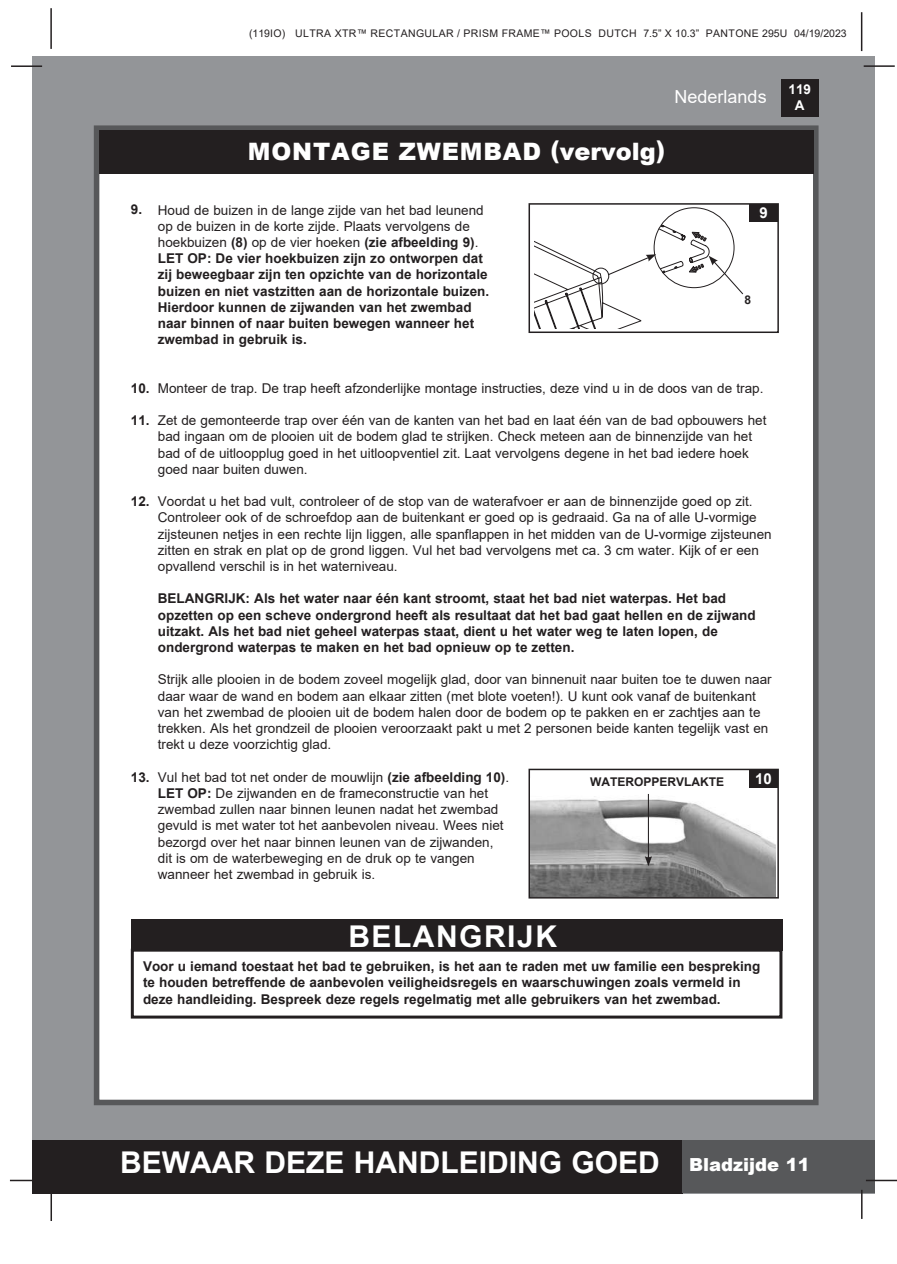
<style>
.page{position:relative;width:897px;height:1264px;background:#fff}
.page>*{position:absolute;margin:0;border:0;box-sizing:border-box;transform-origin:0 0}
.t1{font:700 30px "Arial";color:#fff}
.t2{font:700 30px "Arial";letter-spacing:.05em;color:#fff}
.t3{font:900 24px "Arial";letter-spacing:.035em;color:#fff}
.t4{font:900 18px "Arial";color:#fff}
.t5{font:18px "Arial";color:#fff}
.t6{font:700 15px "Arial";color:#fff}
.t7{font:13.5px/16.2px "Arial";color:#231f20}
.t8{font:700 13.5px/16.2px "Arial";color:#231f20}
.t9{font:700 13.5px/16.2px "Arial";color:#fff;text-align:center}
.t10{font:700 12px "Arial";color:#231f20}
.t11{font:10.5px "Arial";letter-spacing:.035em;color:#231f20}
.s1{font-weight:400}
.s2{font-weight:700}
</style>
<div class="page">
<div style="left:33px;top:56px;width:842px;height:1137px;background:#939598"></div>
<div style="left:780px;top:79px;width:38px;height:38px;background:#231f20"></div>
<hr style="left:863px;top:65px;width:31px;height:2px;background:#231f20">
<hr style="left:50px;top:8px;width:2px;height:41px;background:#231f20">
<hr style="left:860px;top:12px;width:2px;height:39px;background:#231f20">
<div style="left:33px;top:1140px;width:650px;height:53px;background:#231f20"></div>
<div style="left:682px;top:1140px;width:193px;height:53px;background:#57585a"></div>
<hr style="left:865px;top:1179px;width:31px;height:2px;background:#231f20">
<hr style="left:860px;top:1189px;width:2px;height:30px;background:#231f20">
<hr style="left:50px;top:1190px;width:2px;height:31px;background:#231f20">
<hr style="left:10px;top:1179px;width:31px;height:2px;background:#231f20">
<hr style="left:11px;top:65px;width:31px;height:2px;background:#231f20">
<div style="left:94px;top:125px;width:724px;height:980px;background:#fff;border:6px solid #57585a"></div>
<div style="left:99px;top:130px;width:714px;height:44px;background:#231f20"></div>
<div style="left:528px;top:203px;width:250px;height:130px;border:2px solid #231f20"></div>
<div style="left:749px;top:204px;width:28px;height:18px;background:#231f20"></div>
<div style="left:131px;top:919px;width:651px;height:32px;background:#231f20"></div>
<div style="left:131px;top:948px;width:651px;height:70px;border:3px solid #231f20"></div>
<div style="left:528px;top:768px;width:250px;height:130px;border:2px solid #231f20"></div>
<img style="left:530px;top:778px;width:245px;height:118px">
<hr style="left:647px;top:794px;width:2px;height:64px;background:#231f20">
<svg style="left:644px;top:856px;width:8px;height:10px"></svg>
<div style="left:749px;top:770px;width:28px;height:17px;background:#231f20"></div>
<svg style="left:534px;top:208px;width:210px;height:121px"></svg>
<p class="t11" style="left:249px;top:26px;width:599px">(119IO) ULTRA XTR™ RECTANGULAR / PRISM FRAME™ POOLS DUTCH 7.5” X 10.3” PANTONE 295U 04/19/2023</p>
<h3 class="t5" style="left:674px;top:84px;width:94px">Nederlands</h3>
<h2 class="t3" style="left:248px;top:134px;width:418px">MONTAGE ZWEMBAD (vervolg)</h2>
<p class="t8" style="left:158px;top:202px;width:333px;text-indent:-27px">9. <span class="s1">Houd de buizen in de lange zijde van het bad leunend op de buizen in de korte zijde. Plaats vervolgens de hoekbuizen</span> (8) <span class="s1">op de vier hoeken</span> (zie afbeelding 9)<span class="s1">.<br></span>LET OP: De vier hoekbuizen zijn zo ontworpen dat zij beweegbaar zijn ten opzichte van de horizontale buizen en niet vastzitten aan de horizontale buizen.<br>Hierdoor kunnen de zijwanden van het zwembad naar binnen of naar buiten bewegen wanneer het zwembad in gebruik is.</p>
<p class="t7" style="left:131px;top:380px;width:634px"><span class="s2">10.</span> Monteer de trap. De trap heeft afzonderlijke montage instructies, deze vind u in de doos van de trap.</p>
<p class="t7" style="left:158px;top:412px;width:610px;text-indent:-27px"><span class="s2">11.</span> Zet de gemonteerde trap over één van de kanten van het bad en laat één van de bad opbouwers het bad ingaan om de plooien uit de bodem glad te strijken. Check meteen aan de binnenzijde van het bad of de uitloopplug goed in het uitloopventiel zit. Laat vervolgens degene in het bad iedere hoek goed naar buiten duwen.</p>
<p class="t7" style="left:158px;top:493px;width:615px;text-indent:-27px"><span class="s2">12.</span> Voordat u het bad vult, controleer of de stop van de waterafvoer er aan de binnenzijde goed op zit.<br>Controleer ook of de schroefdop aan de buitenkant er goed op is gedraaid. Ga na of alle U-vormige zijsteunen netjes in een rechte lijn liggen, alle spanflappen in het midden van de U-vormige zijsteunen zitten en strak en plat op de grond liggen. Vul het bad vervolgens met ca. 3 cm water. Kijk of er een opvallend verschil is in het waterniveau.</p>
<p class="t8" style="left:158px;top:591px;width:599px">BELANGRIJK: Als het water naar één kant stroomt, staat het bad niet waterpas. Het bad opzetten op een scheve ondergrond heeft als resultaat dat het bad gaat hellen en de zijwand uitzakt. Als het bad niet geheel waterpas staat, dient u het water weg te laten lopen, de ondergrond waterpas te maken en het bad opnieuw op te zetten.</p>
<p class="t7" style="left:158px;top:671px;width:615px">Strijk alle plooien in de bodem zoveel mogelijk glad, door van binnenuit naar buiten toe te duwen naar daar waar de wand en bodem aan elkaar zitten (met blote voeten!). U kunt ook vanaf de buitenkant van het zwembad de plooien uit de bodem halen door de bodem op te pakken en er zachtjes aan te trekken. Als het grondzeil de plooien veroorzaakt pakt u met 2 personen beide kanten tegelijk vast en trekt u deze voorzichtig glad.</p>
<p class="t7" style="left:158px;top:769px;width:353px;text-indent:-27px"><span class="s2">13.</span> Vul het bad tot net onder de mouwlijn <span class="s2">(zie afbeelding 10)</span>.<br><span class="s2">LET OP:</span> De zijwanden en de frameconstructie van het zwembad zullen naar binnen leunen nadat het zwembad gevuld is met water tot het aanbevolen niveau. Wees niet bezorgd over het naar binnen leunen van de zijwanden, dit is om de waterbeweging en de druk op te vangen wanneer het zwembad in gebruik is.</p>
<p class="t6" style="left:759px;top:202px;width:10px">9</p>
<p class="t10" style="left:744px;top:292px;width:8px">8</p>
<p class="t10" style="left:590px;top:773px;width:136px">WATEROPPERVLAKTE</p>
<p class="t6" style="left:755px;top:767px;width:18px">10</p>
<h1 class="t2" style="left:348px;top:915px;width:210px">BELANGRIJK</h1>
<p class="t8" style="left:143px;top:958px;width:619px">Voor u iemand toestaat het bad te gebruiken, is het aan te raden met uw familie een bespreking te houden betreffende de aanbevolen veiligheidsregels en waarschuwingen zoals vermeld in deze handleiding. Bespreek deze regels regelmatig met alle gebruikers van het zwembad.</p>
<p class="t9" style="left:788px;top:81px;width:24px">119<br>A</p>
<h1 class="t1" style="left:120px;top:1141px;width:541px">BEWAAR DEZE HANDLEIDING GOED</h1>
<h3 class="t4" style="left:689px;top:1151px;width:122px">Bladzijde 11</h3>
</div>
